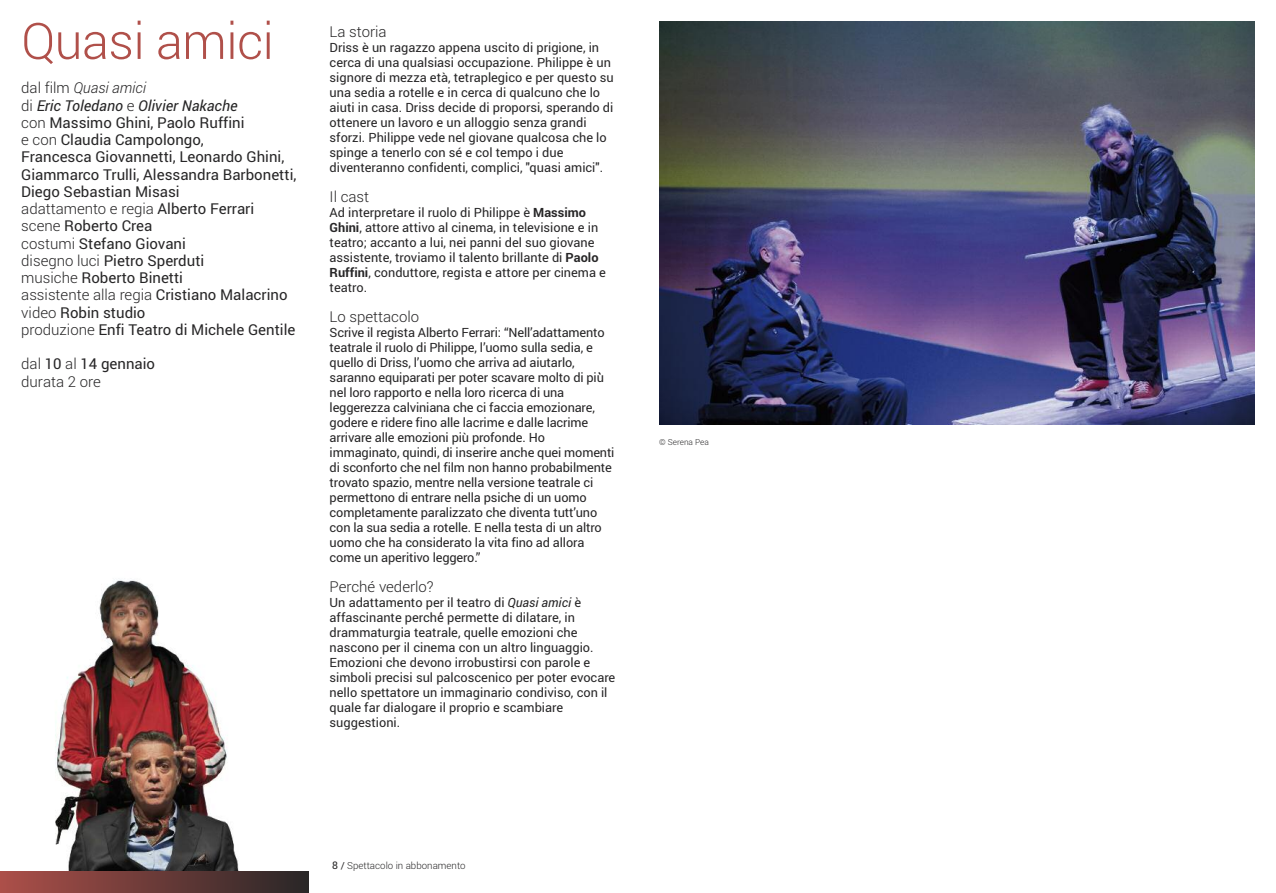
<style>
.page{position:relative;width:1276px;height:893px;background:#fff}
.page>*{position:absolute;margin:0;border:0;box-sizing:border-box;transform-origin:0 0}
.t1{font:300 50.25px "Roboto";letter-spacing:-.01em;color:#b0504a}
.t2{font:15px/17.2px "Roboto";color:#272627}
.t3{font:300 15px/17.2px "Roboto";color:#272627}
.t4{font:12.75px/15px "Roboto";color:#272627}
.t5{font:300 9.75px "Roboto";color:#272627}
.t6{font:300 8.25px "Roboto";color:#272627}
.s1{font-weight:300}
.s2{font-weight:300;font-style:italic}
.s3{font-style:italic}
.s4{font-weight:400}
.s5{font-family:"Roboto Bold OTF"}
.s6{font-weight:400;font-size:10.5px}
</style>
<div class="page">
<img style="left:32px;top:580px;width:227px;height:292px">
<img style="left:659px;top:21px;width:595px;height:403px">
<div style="left:0;top:872px;width:308px;height:21px;background:linear-gradient(to right,#ac4f49,#2a2727)"></div>
<h1 class="t1" style="left:21px;top:12px;width:254px">Quasi amici</h1>
<p class="t2" style="left:21px;top:80px;width:277px"><span class="s1">dal film</span> <span class="s2">Quasi amici<br></span><span class="s1">di</span> <span class="s3">Eric Toledano</span> <span class="s1">e</span> <span class="s3">Olivier Nakache<br></span><span class="s1">con</span> Massimo Ghini, Paolo Ruffini<br><span class="s1">e con</span> Claudia Campolongo,<br>Francesca Giovannetti, Leonardo Ghini,<br>Giammarco Trulli, Alessandra Barbonetti,<br>Diego Sebastian Misasi<br><span class="s1">adattamento e regia</span> Alberto Ferrari <span class="s1">scene</span> Roberto Crea<br><span class="s1">costumi</span> Stefano Giovani<br><span class="s1">disegno luci</span> Pietro Sperduti<br><span class="s1">musiche</span> Roberto Binetti<br><span class="s1">assistente alla regia</span> Cristiano Malacrino <span class="s1">video</span> Robin studio<br><span class="s1">produzione</span> Enfi Teatro di Michele Gentile</p>
<p class="t3" style="left:21px;top:356px;width:135px">dal <span class="s4">10</span> al <span class="s4">14 gennaio </span>durata 2 ore</p>
<p class="t3" style="left:330px;top:23px;width:59px">La storia</p>
<p class="t4" style="left:330px;top:40px;width:286px">Driss è un ragazzo appena uscito di prigione, in cerca di una qualsiasi occupazione. Philippe è un signore di mezza età, tetraplegico e per questo su una sedia a rotelle e in cerca di qualcuno che lo aiuti in casa. Driss decide di proporsi, sperando di ottenere un lavoro e un alloggio senza grandi sforzi. Philippe vede nel giovane qualcosa che lo spinge a tenerlo con sé e col tempo i due diventeranno confidenti, complici, "quasi amici".</p>
<p class="t3" style="left:330px;top:188px;width:41px">Il cast</p>
<p class="t4" style="left:330px;top:205px;width:278px">Ad interpretare il ruolo di Philippe è <span class="s5">Massimo Ghini</span>, attore attivo al cinema, in televisione e in teatro; accanto a lui, nei panni del suo giovane assistente, troviamo il talento brillante di <span class="s5">Paolo Ruffini</span>, conduttore, regista e attore per cinema e teatro.</p>
<p class="t3" style="left:330px;top:308px;width:91px">Lo spettacolo</p>
<p class="t4" style="left:330px;top:325px;width:286px">Scrive il regista Alberto Ferrari: “Nell’adattamento teatrale il ruolo di Philippe, l’uomo sulla sedia, e quello di Driss, l’uomo che arriva ad aiutarlo, saranno equiparati per poter scavare molto di più̀ nel loro rapporto e nella loro ricerca di una leggerezza calviniana che ci faccia emozionare, godere e ridere fino alle lacrime e dalle lacrime arrivare alle emozioni più profonde. Ho immaginato, quindi, di inserire anche quei momenti di sconforto che nel film non hanno probabilmente trovato spazio, mentre nella versione teatrale ci permettono di entrare nella psiche di un uomo completamente paralizzato che diventa tutt’uno con la sua sedia a rotelle. E nella testa di un altro uomo che ha considerato la vita fino ad allora come un aperitivo leggero.”</p>
<p class="t3" style="left:330px;top:578px;width:106px">Perché vederlo?</p>
<p class="t4" style="left:330px;top:595px;width:287px">Un adattamento per il teatro di <span class="s3">Quasi amici</span> è affascinante perché́permette di dilatare, in drammaturgia teatrale, quelle emozioni che nascono per il cinema con un altro linguaggio.<br>Emozioni che devono irrobustirsi con parole e simboli precisi sul palcoscenico per poter evocare nello spettatore un immaginario condiviso, con il quale far dialogare il proprio e scambiare suggestioni.</p>
<p class="t6" style="left:659px;top:438px;width:51px">© Serena Pea</p>
<p class="t5" style="left:332px;top:860px;width:135px"><span class="s6">8</span> <span class="s4">/</span> Spettacolo in abbonamento</p>
</div>
